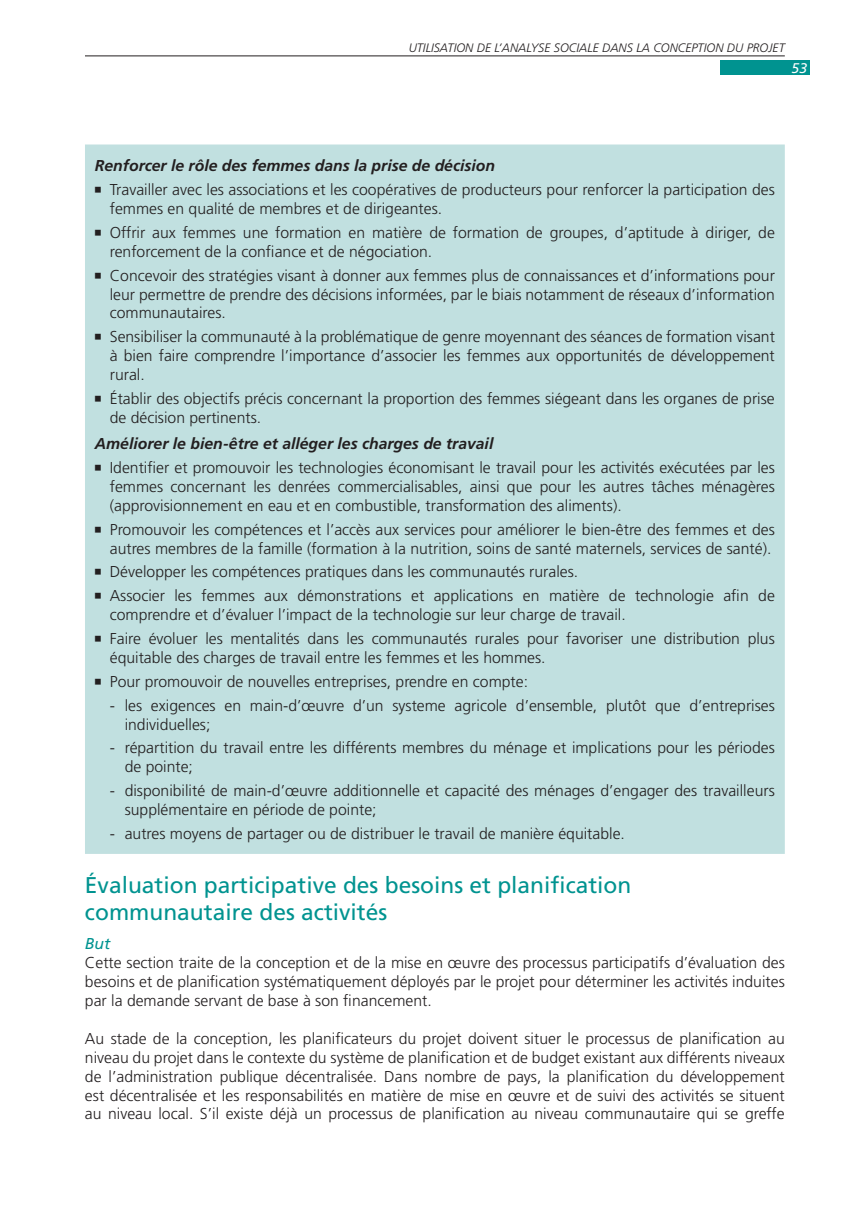
<style>
.page{position:relative;width:845px;height:1212px;background:#fff}
.page>*{position:absolute;margin:0;border:0;box-sizing:border-box;transform-origin:0 0}
.t1{font:22.75px/27.3px "Frutiger LT Std";color:#009390}
.t2{font:300 15.75px/18.9px "Frutiger LT Std";color:#231f20}
.t3{font:italic 700 15.75px "Frutiger LT Std";color:#231f20}
.t4{font:italic 15.75px "Frutiger LT Std";color:#009390}
.t5{font:italic 14px "Frutiger LT Std";color:#fff}
.t6{font:italic 300 12.25px "Frutiger LT Std";color:#231f20}
</style>
<div class="page">
<div style="left:720px;top:60px;width:89px;height:15px;background:#009390"></div>
<hr style="left:85px;top:55px;width:699px;height:1px;background:#231f20">
<div style="left:85px;top:144px;width:699px;height:710px;background:#c1e0e0"></div>
<svg style="left:95px;top:187px;width:6px;height:6px"></svg>
<svg style="left:95px;top:230px;width:6px;height:5px"></svg>
<svg style="left:95px;top:272px;width:6px;height:6px"></svg>
<svg style="left:95px;top:334px;width:6px;height:6px"></svg>
<svg style="left:95px;top:396px;width:6px;height:5px"></svg>
<svg style="left:95px;top:465px;width:6px;height:5px"></svg>
<svg style="left:95px;top:526px;width:6px;height:6px"></svg>
<svg style="left:95px;top:569px;width:6px;height:6px"></svg>
<svg style="left:95px;top:593px;width:6px;height:6px"></svg>
<svg style="left:95px;top:636px;width:6px;height:5px"></svg>
<svg style="left:95px;top:678px;width:6px;height:6px"></svg>
<p class="t6" style="left:408px;top:42px;width:377px">UTILISATION DE L’ANALYSE SOCIALE DANS LA CONCEPTION DU PROJET</p>
<p class="t5" style="left:791px;top:61px;width:17px">53</p>
<p class="t3" style="left:95px;top:158px;width:401px">Renforcer le rôle des femmes dans la prise de décision</p>
<p class="t2" style="left:110px;top:181px;width:666px">Travailler avec les associations et les coopératives de producteurs pour renforcer la participation des femmes en qualité de membres et de dirigeantes.</p>
<p class="t2" style="left:110px;top:224px;width:666px">Offrir aux femmes une formation en matière de formation de groupes, d’aptitude à diriger, de renforcement de la confiance et de négociation.</p>
<p class="t2" style="left:110px;top:266px;width:666px;text-align:justify">Concevoir des stratégies visant à donner aux femmes plus de connaissances et d’informations pour leur permettre de prendre des décisions informées, par le biais notamment de réseaux d’information communautaires.</p>
<p class="t2" style="left:110px;top:328px;width:666px;text-align:justify">Sensibiliser la communauté à la problématique de genre moyennant des séances de formation visant à bien faire comprendre l’importance d’associer les femmes aux opportunités de développement rural.</p>
<p class="t2" style="left:110px;top:390px;width:666px">Établir des objectifs précis concernant la proportion des femmes siégeant dans les organes de prise de décision pertinents.</p>
<p class="t3" style="left:95px;top:436px;width:400px">Améliorer le bien-être et alléger les charges de travail</p>
<p class="t2" style="left:110px;top:459px;width:666px;text-align:justify">Identifier et promouvoir les technologies économisant le travail pour les activités exécutées par les femmes concernant les denrées commercialisables, ainsi que pour les autres tâches ménagères (approvisionnement en eau et en combustible, transformation des aliments).</p>
<p class="t2" style="left:110px;top:520px;width:666px">Promouvoir les compétences et l’accès aux services pour améliorer le bien-être des femmes et des autres membres de la famille (formation à la nutrition, soins de santé maternels, services de santé).</p>
<p class="t2" style="left:110px;top:561px;width:666px;line-height:23.8px">Développer les compétences pratiques dans les communautés rurales.<br>Associer les femmes aux démonstrations et applications en matière de technologie afin de</p>
<p class="t2" style="left:110px;top:604px;width:666px;line-height:23.8px">comprendre et d’évaluer l’impact de la technologie sur leur charge de travail.<br>Faire évoluer les mentalités dans les communautés rurales pour favoriser une distribution plus</p>
<p class="t2" style="left:110px;top:646px;width:437px;line-height:23.8px">équitable des charges de travail entre les femmes et les hommes.<br>Pour promouvoir de nouvelles entreprises, prendre en compte:</p>
<p class="t2" style="left:125px;top:696px;width:651px;text-indent:-15px">- les exigences en main-d’œuvre d’un systeme agricole d’ensemble, plutôt que d’entreprises individuelles;</p>
<p class="t2" style="left:125px;top:739px;width:651px;text-indent:-15px">- répartition du travail entre les différents membres du ménage et implications pour les périodes de pointe;</p>
<p class="t2" style="left:125px;top:782px;width:651px;text-indent:-15px">- disponibilité de main-d’œuvre additionnelle et capacité des ménages d’engager des travailleurs supplémentaire en période de pointe;</p>
<p class="t2" style="left:110px;top:825px;width:516px">- autres moyens de partager ou de distribuer le travail de manière équitable.</p>
<h1 class="t1" style="left:85px;top:873px;width:548px">Évaluation participative des besoins et planification communautaire des activités</h1>
<p class="t4" style="left:85px;top:936px;width:27px">But</p>
<p class="t2" style="left:85px;top:954px;width:701px;text-align:justify">Cette section traite de la conception et de la mise en œuvre des processus participatifs d’évaluation des besoins et de planification systématiquement déployés par le projet pour déterminer les activités induites par la demande servant de base à son financement.</p>
<p class="t2" style="left:85px;top:1029px;width:701px;text-align:justify">Au stade de la conception, les planificateurs du projet doivent situer le processus de planification au niveau du projet dans le contexte du système de planification et de budget existant aux différents niveaux de l’administration publique décentralisée. Dans nombre de pays, la planification du développement est décentralisée et les responsabilités en matière de mise en œuvre et de suivi des activités se situent au niveau local. S’il existe déjà un processus de planification au niveau communautaire qui se greffe</p>
</div>
